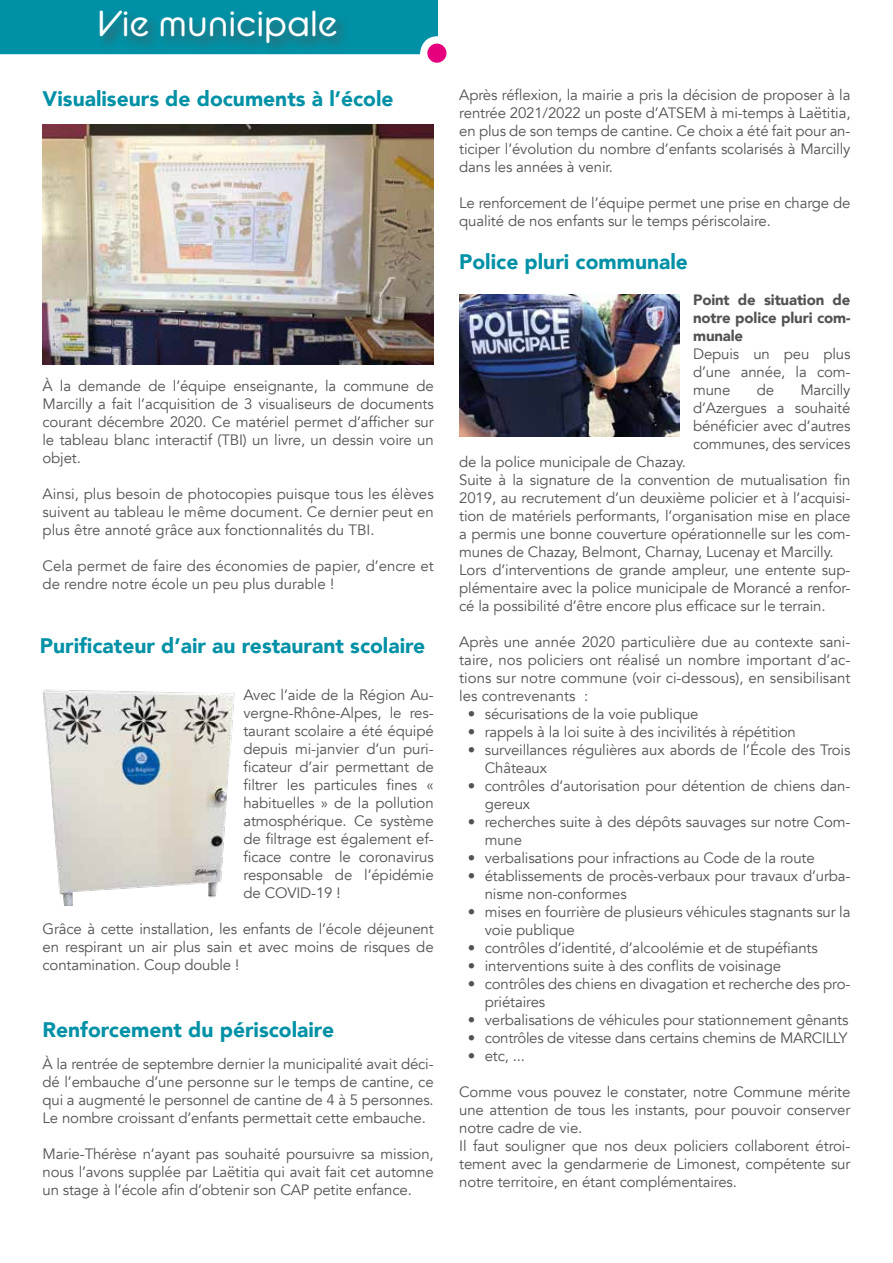
<style>
.page{position:relative;width:893px;height:1263px;background:#fff}
.page>*{position:absolute;margin:0;border:0;box-sizing:border-box;transform-origin:0 0}
.t1{font:36px "BC Alphapipe RB";color:#fff}
.t2{font:900 21px "Avenir";color:#0091a6}
.t3{font:15px/18px "Avenir";letter-spacing:-.01em;color:#525251;text-align:justify}
.t4{font:900 15px/18px "Avenir";letter-spacing:-.01em;color:#525251;text-align:justify}
</style>
<div class="page">
<div style="left:0;top:0;width:438px;height:54px;background:#0091a6"></div>
<div style="left:97px;top:8px;width:254px;height:49px;background:#525251;opacity:.75"></div>
<div style="left:427px;top:44px;width:19px;height:19px;background:#e6007d;border-radius:50%"></div>
<img style="left:43px;top:125px;width:391px;height:240px">
<img style="left:42px;top:689px;width:193px;height:217px">
<img style="left:460px;top:295px;width:220px;height:142px">
<h1 class="t1" style="left:98px;top:1px;width:242px">Vie municipale</h1>
<h2 class="t2" style="left:43px;top:81px;width:352px">Visualiseurs de documents à l’école</h2>
<p class="t3" style="left:43px;top:377px;width:393px">À la demande de l’équipe enseignante, la commune de Marcilly a fait l’acquisition de 3 visualiseurs de documents courant décembre 2020. Ce matériel permet d’afficher sur le tableau blanc interactif (TBI) un livre, un dessin voire un objet.</p>
<p class="t3" style="left:43px;top:485px;width:393px">Ainsi, plus besoin de photocopies puisque tous les élèves suivent au tableau le même document. Ce dernier peut en plus être annoté grâce aux fonctionnalités du TBI.</p>
<p class="t3" style="left:43px;top:557px;width:393px">Cela permet de faire des économies de papier, d’encre et de rendre notre école un peu plus durable !</p>
<h2 class="t2" style="left:40px;top:628px;width:387px">Purificateur d’air au restaurant scolaire</h2>
<p class="t3" style="left:243px;top:686px;width:192px">Avec l’aide de la Région Au&shy;vergne-Rhône-Alpes, le res&shy;taurant scolaire a été équipé depuis mi-janvier d’un puri&shy;ficateur d’air permettant de filtrer les particules fines « habituelles » de la pollution atmosphérique. Ce système de filtrage est également ef&shy;ficace contre le coronavirus responsable de l’épidémie de COVID-19 !</p>
<p class="t3" style="left:43px;top:920px;width:393px">Grâce à cette installation, les enfants de l’école déjeunent en respirant un air plus sain et avec moins de risques de contamination. Coup double !</p>
<h2 class="t2" style="left:43px;top:1012px;width:293px">Renforcement du périscolaire</h2>
<p class="t3" style="left:43px;top:1055px;width:393px">À la rentrée de septembre dernier la municipalité avait déci&shy;dé l’embauche d’une personne sur le temps de cantine, ce qui a augmenté le personnel de cantine de 4 à 5 personnes.<br>Le nombre croissant d’enfants permettait cette embauche.</p>
<p class="t3" style="left:43px;top:1145px;width:393px">Marie-Thérèse n’ayant pas souhaité poursuivre sa mission, nous l’avons supplée par Laëtitia qui avait fait cet automne un stage à l’école afin d’obtenir son CAP petite enfance.</p>
<p class="t3" style="left:459px;top:86px;width:393px">Après réflexion, la mairie a pris la décision de proposer à la rentrée 2021/2022 un poste d’ATSEM à mi-temps à Laëtitia, en plus de son temps de cantine. Ce choix a été fait pour an&shy;ticiper l’évolution du nombre d’enfants scolarisés à Marcilly dans les années à venir.</p>
<p class="t3" style="left:459px;top:194px;width:393px">Le renforcement de l’équipe permet une prise en charge de qualité de nos enfants sur le temps périscolaire.</p>
<h2 class="t2" style="left:459px;top:244px;width:230px">Police pluri communale</h2>
<p class="t4" style="left:693px;top:291px;width:159px">Point de situation de notre police pluri com&shy;munale</p>
<p class="t3" style="left:693px;top:345px;width:159px">Depuis un peu plus d’une année, la com&shy;mune</p>
<p class="t3" style="left:693px;top:381px;width:159px;text-indent:107px">Marcilly d’Azergues a souhaité bénéficier avec d’autres communes, des services</p>
<p class="t3" style="left:459px;top:453px;width:393px;text-align:left">de la police municipale de Chazay.<br>Suite à la signature de la convention de mutualisation fin 2019, au recrutement d’un deuxième policier et à l’acquisi&shy;tion de matériels performants, l’organisation mise en place a permis une bonne couverture opérationnelle sur les com&shy;munes de Chazay, Belmont, Charnay, Lucenay et Marcilly.<br>Lors d’interventions de grande ampleur, une entente sup&shy;plémentaire avec la police municipale de Morancé a renfor&shy;cé la possibilité d’être encore plus efficace sur le terrain.</p>
<p class="t3" style="left:459px;top:633px;width:393px">Après une année 2020 particulière due au contexte sani&shy;taire, nos policiers ont réalisé un nombre important d’ac&shy;tions sur notre commune (voir ci-dessous), en sensibilisant les contrevenants :</p>
<p class="t3" style="left:468px;top:705px;width:232px">• sécurisations de la voie publique</p>
<p class="t3" style="left:468px;top:723px;width:330px">• rappels à la loi suite à des incivilités à répétition</p>
<p class="t3" style="left:485px;top:741px;width:367px;text-indent:-17px">• surveillances régulières aux abords de l’École des Trois<br>Châteaux</p>
<p class="t3" style="left:485px;top:777px;width:367px;text-indent:-17px">• contrôles d’autorisation pour détention de chiens dan&shy;gereux</p>
<p class="t3" style="left:485px;top:813px;width:367px;text-indent:-17px">• recherches suite à des dépôts sauvages sur notre Com&shy;mune</p>
<p class="t3" style="left:468px;top:849px;width:348px">• verbalisations pour infractions au Code de la route</p>
<p class="t3" style="left:485px;top:867px;width:367px;text-indent:-17px">• établissements de procès-verbaux pour travaux d’urba&shy;nisme non-conformes</p>
<p class="t3" style="left:485px;top:903px;width:367px;text-indent:-17px">• mises en fourrière de plusieurs véhicules stagnants sur la voie publique</p>
<p class="t3" style="left:468px;top:939px;width:352px">• contrôles d’identité, d’alcoolémie et de stupéfiants</p>
<p class="t3" style="left:468px;top:957px;width:315px">• interventions suite à des conflits de voisinage</p>
<p class="t3" style="left:485px;top:975px;width:367px;text-indent:-17px">• contrôles des chiens en divagation et recherche des pro&shy;priétaires</p>
<p class="t3" style="left:468px;top:1011px;width:382px">• verbalisations de véhicules pour stationnement gênants</p>
<p class="t3" style="left:468px;top:1029px;width:381px">• contrôles de vitesse dans certains chemins de MARCILLY</p>
<p class="t3" style="left:468px;top:1047px;width:59px">• etc, ...</p>
<p class="t3" style="left:459px;top:1083px;width:393px;text-align:left">Comme vous pouvez le constater, notre Commune mérite une attention de tous les instants, pour pouvoir conserver notre cadre de vie.<br>Il faut souligner que nos deux policiers collaborent étroi&shy;tement avec la gendarmerie de Limonest, compétente sur notre territoire, en étant complémentaires.</p>
<p class="t3" style="left:757px;top:381px;width:19px">de</p>
</div>
